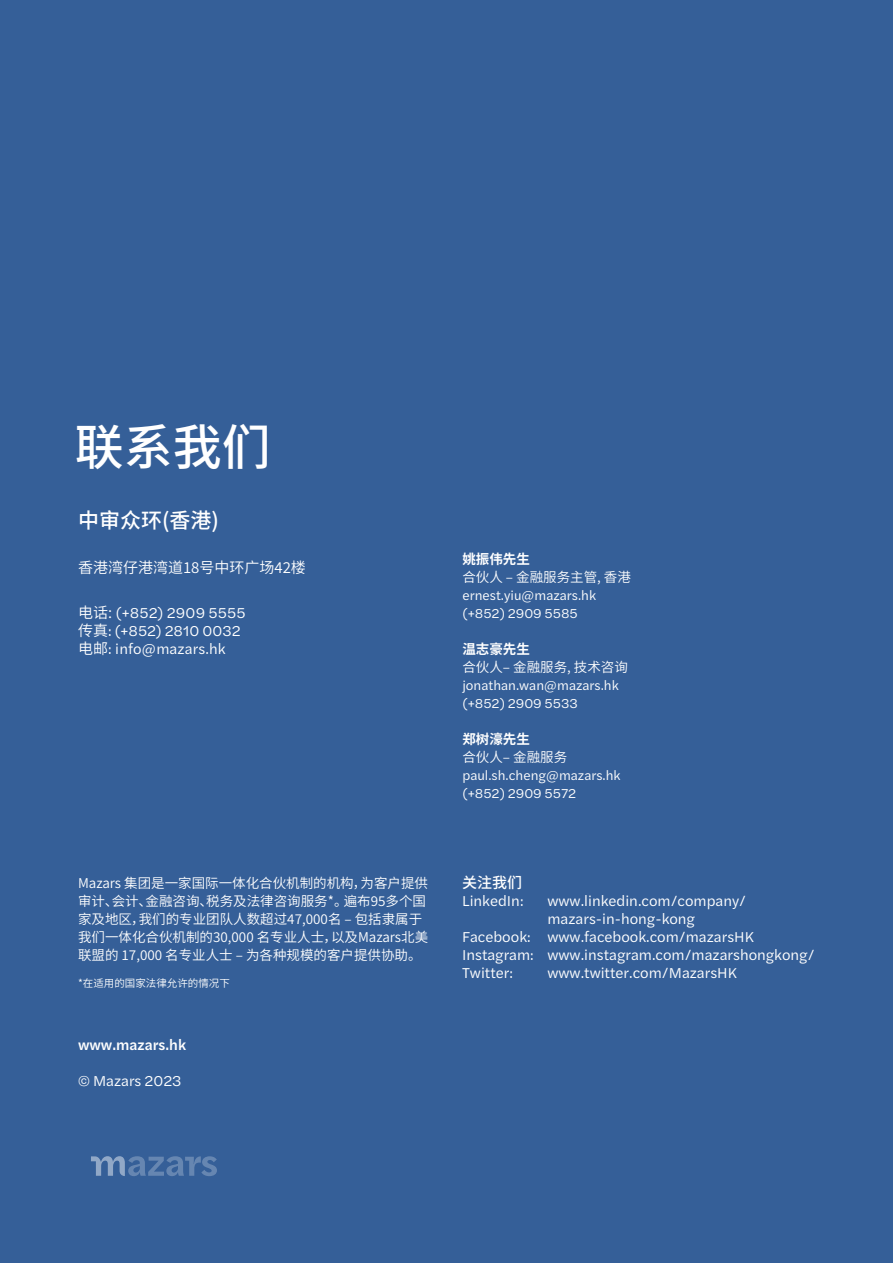
<style>
.page{position:relative;width:893px;height:1263px;background:#355f98}
.page>*{position:absolute;margin:0;border:0;box-sizing:border-box;transform-origin:0 0}
.Back_cover_title{font:500 49.05px "Source Han Sans CN";color:#fff}
.Back_cover_body_white{font:500 21px "Source Han Sans CN";color:#fff}
.Back_cover_body_white-2{font:15px/18px "Halyard Text";color:#fff}
.t1{font:15px "Source Han Sans CN";color:#fff}
.Back_cover_body_white-3{font:500 15px "Halyard Text";color:#fff}
.Back_cover_body_white-4{font:500 15px "Source Han Sans CN";color:#fff}
.Body_text{font:13.5px "Source Han Sans CN";color:#fff}
.Back_cover_body_white-5{font:13.5px "Halyard Text";color:#fff}
.Back_cover_body_white-6{font:13.5px "Source Han Sans CN";color:#fff}
.Back_cover_body_white-7{font:700 13.5px "Source Han Sans CN";color:#fff}
.Body_text-2{font:10.5px "Source Han Sans CN";color:#fff}
.s1{font-family:"Source Han Sans CN"}
</style>
<div class="page">
<svg style="left:91px;top:1156px;width:126px;height:20px;background:#5477a7"></svg>
<p class="Back_cover_title" style="left:75px;top:419px;width:198px">联系我们</p>
<p class="Back_cover_body_white" style="left:78px;top:508px;width:142px">中审众环(香港)</p>
<p class="t1" style="left:78px;top:559px;width:229px">香港湾仔港湾道18号中环广场42楼</p>
<p class="Back_cover_body_white-2" style="left:78px;top:603px;width:169px"><span class="s1">电话:</span> (+852) 2909 5555<span class="s1">传真</span>: (+852) 2810 0032<span class="s1">电邮</span>: info@mazars.hk</p>
<p class="Body_text" style="left:78px;top:875px;width:351px">Mazars 集团是一家国际一体化合伙机制的机构，为客户提供</p>
<p class="Body_text" style="left:78px;top:893px;width:350px">审计、会计、金融咨询、税务及法律咨询服务*。遍布95多个国</p>
<p class="Body_text" style="left:78px;top:911px;width:346px">家及地区，我们的专业团队人数超过47,000名 – 包括隶属于</p>
<p class="Body_text" style="left:78px;top:929px;width:352px">我们一体化合伙机制的30,000 名专业人士，以及Mazars北美</p>
<p class="Body_text" style="left:78px;top:947px;width:345px">联盟的 17,000 名专业人士 – 为各种规模的客户提供协助。</p>
<p class="Body_text-2" style="left:78px;top:977px;width:153px">*在适用的国家法律允许的情况下</p>
<p class="Back_cover_body_white-3" style="left:78px;top:1034px;width:110px">www.mazars.hk</p>
<p class="Back_cover_body_white-2" style="left:78px;top:1071px;width:105px">© Mazars 2023</p>
<p class="Back_cover_body_white-7" style="left:462px;top:551px;width:69px">姚振伟先生</p>
<p class="Back_cover_body_white-6" style="left:462px;top:569px;width:170px">合伙人 – 金融服务主管, 香港</p>
<p class="Back_cover_body_white-5" style="left:462px;top:586px;width:135px">ernest.yiu@mazars.hk</p>
<p class="Back_cover_body_white-5" style="left:462px;top:604px;width:117px">(+852) 2909 5585</p>
<p class="Back_cover_body_white-7" style="left:462px;top:641px;width:69px">温志豪先生</p>
<p class="Back_cover_body_white-6" style="left:462px;top:659px;width:167px">合伙人– 金融服务, 技术咨询</p>
<p class="Back_cover_body_white-5" style="left:462px;top:676px;width:158px">jonathan.wan@mazars.hk</p>
<p class="Back_cover_body_white-5" style="left:462px;top:694px;width:117px">(+852) 2909 5533</p>
<p class="Back_cover_body_white-7" style="left:462px;top:731px;width:69px">郑树濠先生</p>
<p class="Back_cover_body_white-6" style="left:462px;top:749px;width:106px">合伙人– 金融服务</p>
<p class="Back_cover_body_white-5" style="left:462px;top:766px;width:160px">paul.sh.cheng@mazars.hk</p>
<p class="Back_cover_body_white-5" style="left:462px;top:784px;width:115px">(+852) 2909 5572</p>
<p class="Back_cover_body_white-4" style="left:462px;top:874px;width:61px">关注我们</p>
<p class="Back_cover_body_white-2" style="left:462px;top:891px;width:63px">LinkedIn:</p>
<p class="Back_cover_body_white-2" style="left:462px;top:927px;width:70px">Facebook:</p>
<p class="Back_cover_body_white-2" style="left:462px;top:945px;width:73px">Instagram:</p>
<p class="Back_cover_body_white-2" style="left:462px;top:963px;width:52px">Twitter:</p>
<p class="Back_cover_body_white-2" style="left:547px;top:891px;width:200px">www.linkedin.com/company/ mazars-in-hong-kong</p>
<p class="Back_cover_body_white-2" style="left:547px;top:927px;width:208px">www.facebook.com/mazarsHK</p>
<p class="Back_cover_body_white-2" style="left:547px;top:945px;width:269px">www.instagram.com/mazarshongkong/</p>
<p class="Back_cover_body_white-2" style="left:547px;top:963px;width:191px">www.twitter.com/MazarsHK</p>
</div>
